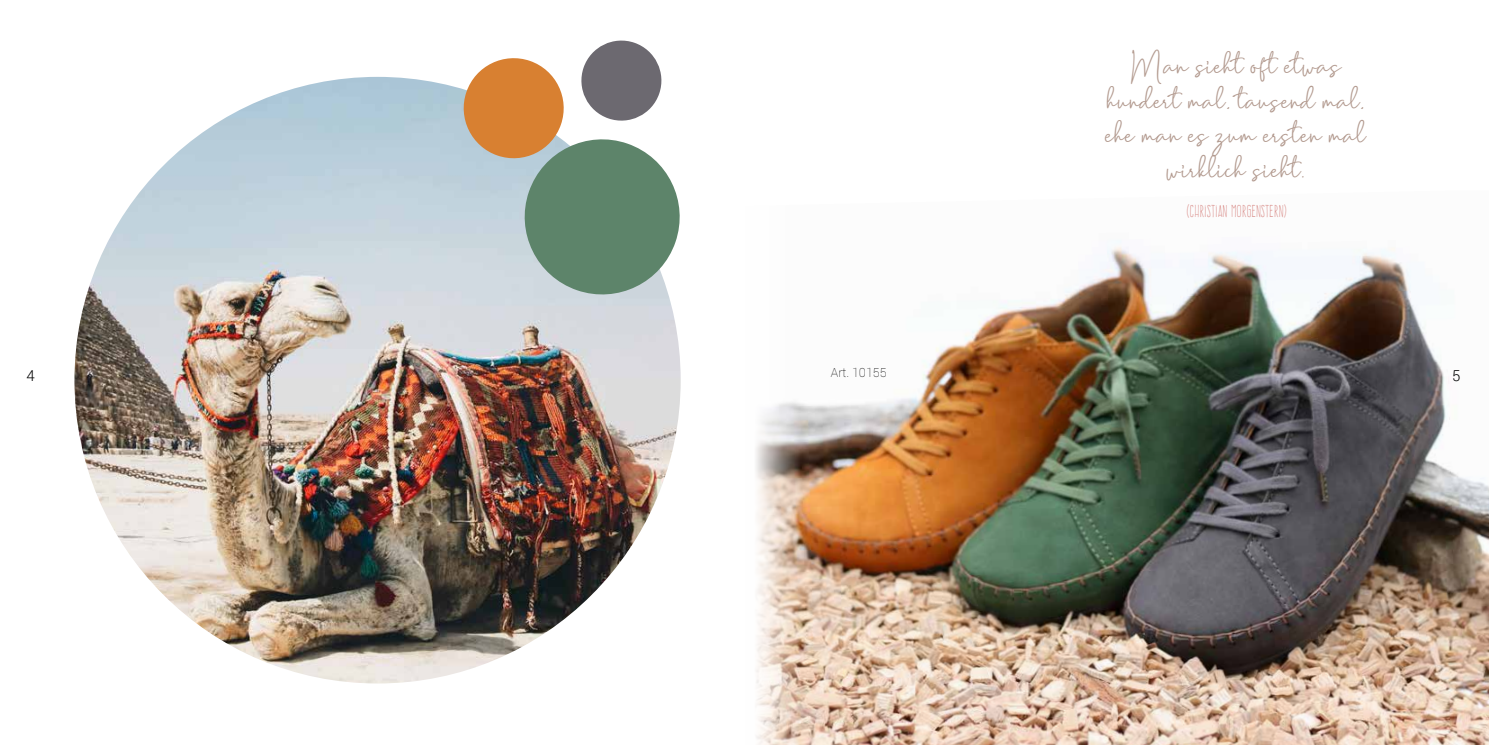
<style>
.page{position:relative;width:1489px;height:745px;background:#fff}
.page>*{position:absolute;margin:0;border:0;box-sizing:border-box;transform-origin:0 0}
.t1{font:28.75px/34.5px "Mention Signature";color:#b2998e;text-align:center}
.t2{font:15px "Frente H1";color:#d78682}
.t3{font:300 15px "Roboto";color:#000}
.t4{font:100 12.5px "Roboto";color:#000}
</style>
<div class="page">
<img style="left:74px;top:77px;width:606px;height:606px;border-radius:303px">
<img style="left:756px;top:240px;width:732px;height:504px">
<svg style="left:457px;top:40px;width:223px;height:264px"></svg>
<p class="t3" style="left:27px;top:365px;width:10px">4</p>
<p class="t4" style="left:830px;top:363px;width:57px">Art. 10155</p>
<p class="t1" style="left:1106px;top:52px;width:262px">Man sieht oft etwas hundert mal, tausend mal, ehe man es zum ersten mal wirklich sieht.</p>
<p class="t2" style="left:1185px;top:202px;width:103px">(CHRISTIAN MORGENSTERN)</p>
<p class="t3" style="left:1452px;top:365px;width:10px">5</p>
</div>
